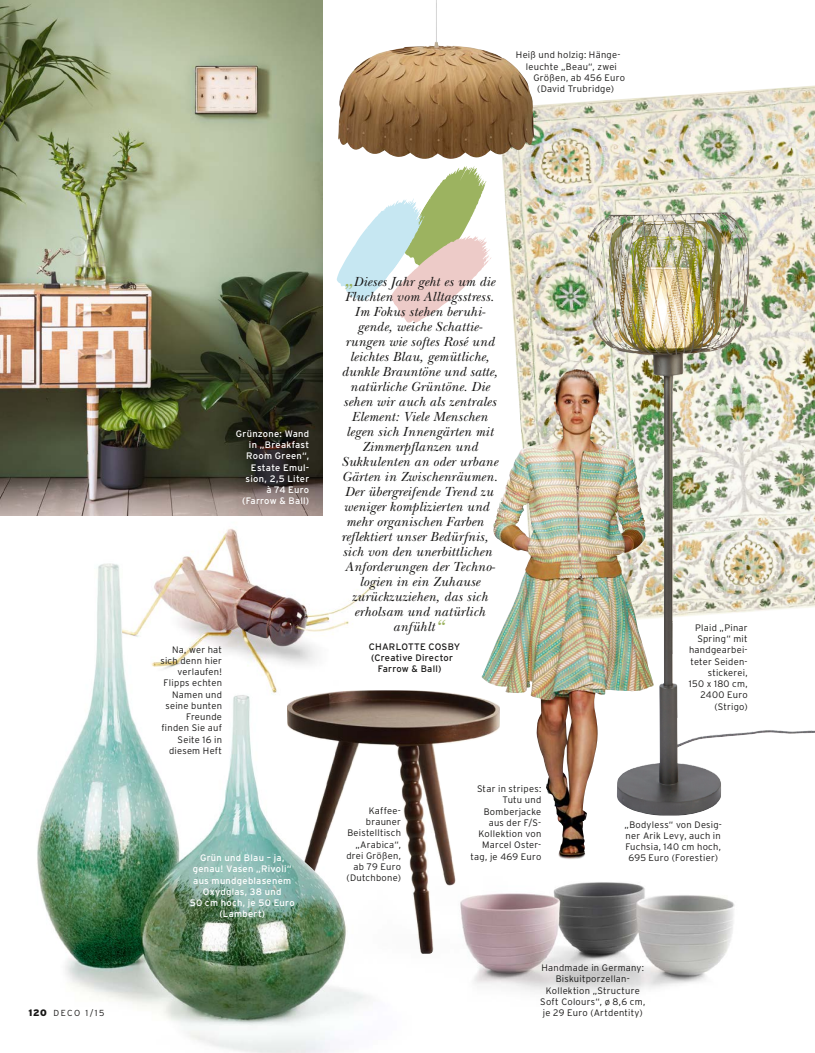
<style>
.page{position:relative;width:815px;height:1053px;background:#fff}
.page>*{position:absolute;margin:0;border:0;box-sizing:border-box;transform-origin:0 0}
.t1{font:italic 13.75px "New Baskerville";letter-spacing:.015em;color:#181716}
.t2{font:300 9.38px/11.2px "Interstate";letter-spacing:.025em;color:#181716;text-align:right}
.t3{font:9.38px/11.2px "Interstate";letter-spacing:.03em;color:#fff;text-align:right}
.t4{font:9.38px/11.2px "Interstate";letter-spacing:.02em;color:#181716}
.t5{font:300 8.75px "Interstate";letter-spacing:.16em;color:#181716}
.s1{font-weight:900;font-size:9.38px}
.s2{font-size:22.5px;color:#9cb360}
</style>
<div class="page">
<svg style="left:336px;top:166px;width:155px;height:157px"></svg>
<img style="left:502px;top:85px;width:313px;height:286px">
<img style="left:0;top:0;width:323px;height:511px">
<img style="left:584px;top:212px;width:231px;height:577px">
<img style="left:0;top:511px;width:481px;height:541px">
<img style="left:36px;top:563px;width:311px;height:455px">
<img style="left:429px;top:789px;width:306px;height:243px">
<img style="left:460px;top:882px;width:274px;height:93px">
<img style="left:481px;top:371px;width:108px;height:489px">
<img style="left:338px;top:0;width:196px;height:159px">
<p class="t2" style="left:516px;top:49px;width:106px">Heiß und holzig: Hänge-</p>
<p class="t2" style="left:526px;top:61px;width:93px">leuchte „Beau“, zwei</p>
<p class="t2" style="left:533px;top:72px;width:93px">Größen, ab 456 Euro</p>
<p class="t2" style="left:537px;top:83px;width:78px">(David Trubridge)</p>
<p class="t5" style="left:28px;top:1008px;width:78px"><span class="s1">120</span> DECO 1/15</p>
<p class="t3" style="left:236px;top:428px;width:75px">Grünzone: Wand in „Breakfast<br>Room Green“,<br>Estate Emul&shy;sion, 2,5 Liter<br>à 74 Euro (Farrow &amp; Ball)</p>
<p class="t2" style="left:161px;top:643px;width:63px">Na, wer hat sich denn hier verlaufen!<br>Flipps echten<br>Namen und seine bunten<br>Freunde finden Sie auf<br>Seite 16 in diesem Heft</p>
<p class="t3" style="left:190px;top:852px;width:106px;text-align:center">Grün und Blau – ja, genau! Vasen „Rivoli“ aus mundgeblasenem<br>Oxydglas, 38 und<br>50 cm hoch, je 50 Euro (Lambert)</p>
<p class="t1" style="left:344px;top:273px;width:152px"><span class="s2">„</span>Dieses Jahr geht es um die</p>
<p class="t1" style="left:345px;top:288px;width:150px">Fluchten vom Alltagsstress.</p>
<p class="t1" style="left:355px;top:303px;width:132px">Im Fokus stehen beruhi-</p>
<p class="t1" style="left:358px;top:318px;width:126px">gende, weiche Schattie-</p>
<p class="t1" style="left:345px;top:333px;width:151px">rungen wie softes Rosé und</p>
<p class="t1" style="left:350px;top:348px;width:141px">leichtes Blau, gemütliche,</p>
<p class="t1" style="left:341px;top:363px;width:158px">dunkle Brauntöne und satte,</p>
<p class="t1" style="left:350px;top:378px;width:141px">natürliche Grüntöne. Die</p>
<p class="t1" style="left:343px;top:393px;width:154px">sehen wir auch als zentrales</p>
<p class="t1" style="left:352px;top:408px;width:137px">Element: Viele Menschen</p>
<p class="t1" style="left:346px;top:423px;width:149px">legen sich Innengärten mit</p>
<p class="t1" style="left:362px;top:438px;width:117px">Zimmerpflanzen und</p>
<p class="t1" style="left:342px;top:453px;width:158px">Sukkulenten an oder urbane</p>
<p class="t1" style="left:342px;top:468px;width:157px">Gärten in Zwischenräumen.</p>
<p class="t1" style="left:345px;top:483px;width:150px">Der übergreifende Trend zu</p>
<p class="t1" style="left:344px;top:498px;width:147px">weniger komplizierten und</p>
<p class="t1" style="left:346px;top:513px;width:139px">mehr organischen Farben</p>
<p class="t1" style="left:341px;top:528px;width:149px">reflektiert unser Bedürfnis,</p>
<p class="t1" style="left:342px;top:543px;width:151px">sich von den unerbittlichen</p>
<p class="t1" style="left:345px;top:558px;width:152px">Anforderungen der Techno-</p>
<p class="t1" style="left:359px;top:573px;width:122px">logien in ein Zuhause</p>
<p class="t1" style="left:352px;top:588px;width:137px">zurückzuziehen, das sich</p>
<p class="t1" style="left:354px;top:603px;width:132px">erholsam und natürlich</p>
<p class="t1" style="left:393px;top:618px;width:58px">anfühlt<span class="s2">“</span></p>
<p class="t4" style="left:369px;top:640px;width:93px">CHARLOTTE COSBY (Creative Director</p>
<p class="t4" style="left:378px;top:663px;width:65px">Farrow &amp; Ball)</p>
<p class="t2" style="left:346px;top:804px;width:56px">Kaffee&shy;brauner<br>Beistelltisch „Arabica“, drei Größen, ab 79 Euro (Dutchbone)</p>
<p class="t2" style="left:471px;top:783px;width:72px">Star in stripes:<br>Tutu und<br>Bomberjacke aus der F/S-<br>Kollektion von<br>Marcel Oster&shy;tag, je 469 Euro</p>
<p class="t2" style="left:689px;top:622px;width:60px">Plaid „Pinar<br>Spring“ mit handgearbei&shy;teter Seiden&shy;stickerei,<br>150 x 180 cm,<br>2400 Euro (Strigo)</p>
<p class="t2" style="left:624px;top:818px;width:99px;text-align:center">„Bodyless“ von Desig&shy;ner Arik Levy, auch in<br>Fuchsia, 140 cm hoch,<br>695 Euro (Forestier)</p>
<p class="t2" style="left:540px;top:962px;width:107px;text-align:center">Handmade in Germany:<br>Biskuitporzellan-<br>Kollektion „Structure<br>Soft Colours“, ø 8,6 cm, je 29 Euro (Artdentity)</p>
</div>
